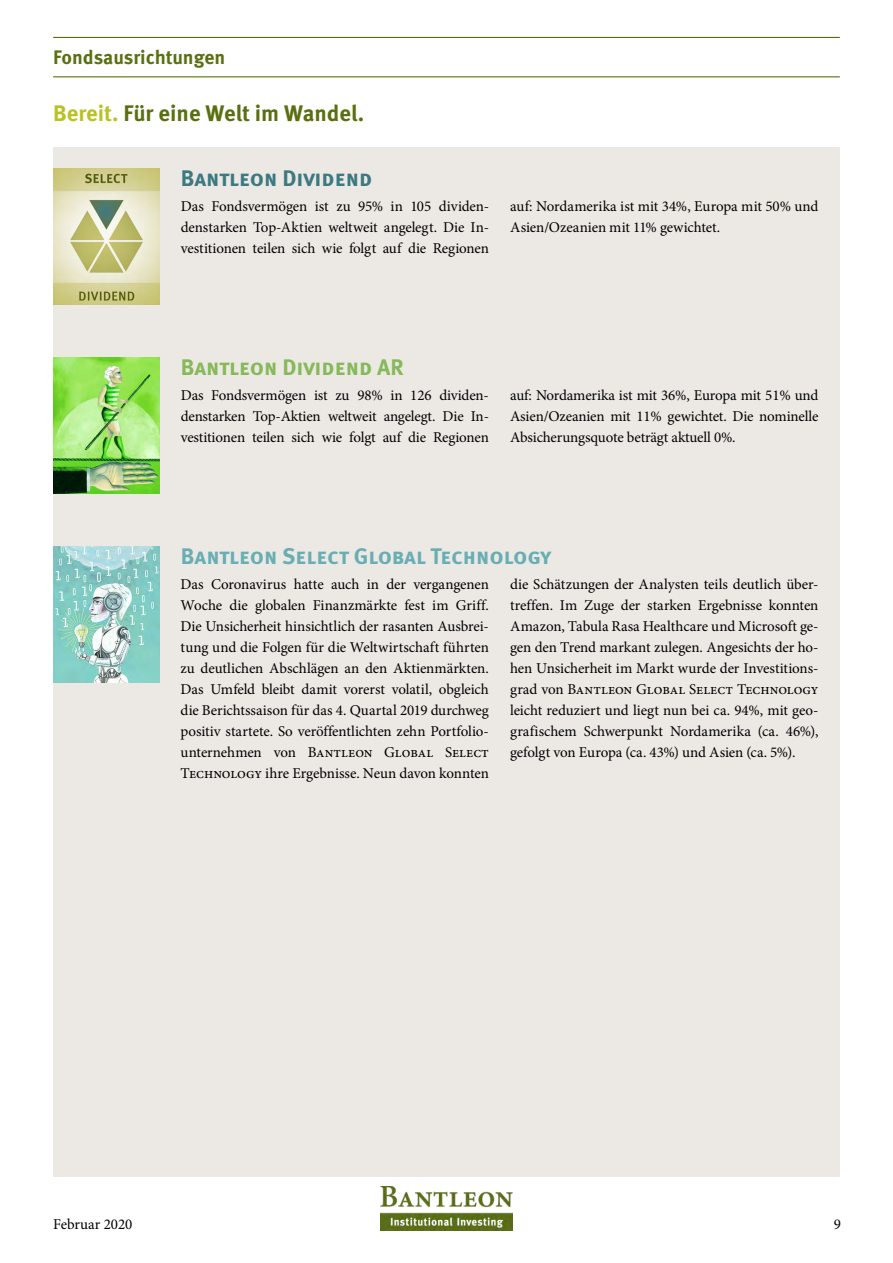
<style>
.page{position:relative;width:893px;height:1263px;background:#fff}
.page>*{position:absolute;margin:0;border:0;box-sizing:border-box;transform-origin:0 0}
.t1{font:700 22.5px "Meta OT";letter-spacing:-.005em;color:#68aeb2}
.t2{font:700 22.5px "Meta OT";color:#5a7010}
.t3{font:700 22.5px "Meta OT";color:#86b959}
.t4{font:700 22.5px "Meta OT";color:#3c7980}
.t5{font:700 19.5px "Meta OT";letter-spacing:-.005em;color:#5a7010}
.t6{font:15px/21px "Minion Pro";letter-spacing:-.01em;color:#000;text-align:justify}
.s1{color:#bac223}
</style>
<div class="page">
<div style="left:53px;top:148px;width:787px;height:1029px;background:#ece9e4"></div>
<hr style="left:53px;top:37px;width:787px;height:1px;background:#5a7010">
<hr style="left:53px;top:76px;width:787px;height:1px;background:#5a7010">
<img style="left:380px;top:1186px;width:133px;height:44px">
<img style="left:53px;top:358px;width:106px;height:136px">
<img style="left:53px;top:547px;width:106px;height:136px">
<img style="left:53px;top:169px;width:106px;height:136px">
<h2 class="t5" style="left:53px;top:44px;width:174px">Fondsausrichtungen</h2>
<h1 class="t2" style="left:53px;top:98px;width:313px"><span class="s1">Bereit.</span> Für eine Welt im Wandel.</h1>
<h1 class="t4" style="left:181px;top:163px;width:193px">Bantleon Dividend</h1>
<p class="t6" style="left:181px;top:195px;width:310px">Das Fondsvermögen ist zu 95% in 105 dividen&shy;denstarken Top-Aktien weltweit angelegt. Die In&shy;vestitionen teilen sich wie folgt auf die Regionen</p>
<p class="t6" style="left:510px;top:195px;width:310px">auf: Nordamerika ist mit 34%, Europa mit 50% und<br>Asien/Ozeanien mit 11% gewichtet.</p>
<h1 class="t3" style="left:181px;top:353px;width:225px">Bantleon Dividend AR</h1>
<p class="t6" style="left:181px;top:384px;width:310px">Das Fondsvermögen ist zu 98% in 126 dividen&shy;denstarken Top-Aktien weltweit angelegt. Die In&shy;vestitionen teilen sich wie folgt auf die Regionen</p>
<p class="t6" style="left:510px;top:384px;width:310px">auf: Nordamerika ist mit 36%, Europa mit 51% und Asien/Ozeanien mit 11% gewichtet. Die nominelle Absicherungsquote beträgt aktuell 0%.</p>
<h1 class="t1" style="left:181px;top:541px;width:372px">Bantleon Select Global Technology</h1>
<p class="t6" style="left:181px;top:573px;width:310px">Das Coronavirus hatte auch in der vergangenen Woche die globalen Finanzmärkte fest im Griff.<br>Die Unsicherheit hinsichtlich der rasanten Ausbrei&shy;tung und die Folgen für die Weltwirtschaft führten zu deutlichen Abschlägen an den Aktienmärkten.<br>Das Umfeld bleibt damit vorerst volatil, obgleich die Berichtssaison für das 4. Quartal 2019 durchweg positiv startete. So veröffentlichten zehn Portfolio&shy;unternehmen von Bantleon Global Select Technology ihre Ergebnisse. Neun davon konnten</p>
<p class="t6" style="left:510px;top:573px;width:310px">die Schätzungen der Analysten teils deutlich über&shy;treffen. Im Zuge der starken Ergebnisse konnten Amazon, Tabula Rasa Healthcare und Microsoft ge&shy;gen den Trend markant zulegen. Angesichts der ho&shy;hen Unsicherheit im Markt wurde der Investitions&shy;grad von Bantleon Global Select Technology leicht reduziert und liegt nun bei ca. 94%, mit geo&shy;grafischem Schwerpunkt Nordamerika (ca. 46%), gefolgt von Europa (ca. 43%) und Asien (ca. 5%).</p>
<p class="t6" style="left:53px;top:1214px;width:81px">Februar 2020</p>
<p class="t6" style="left:834px;top:1214px;width:9px">9</p>
</div>
